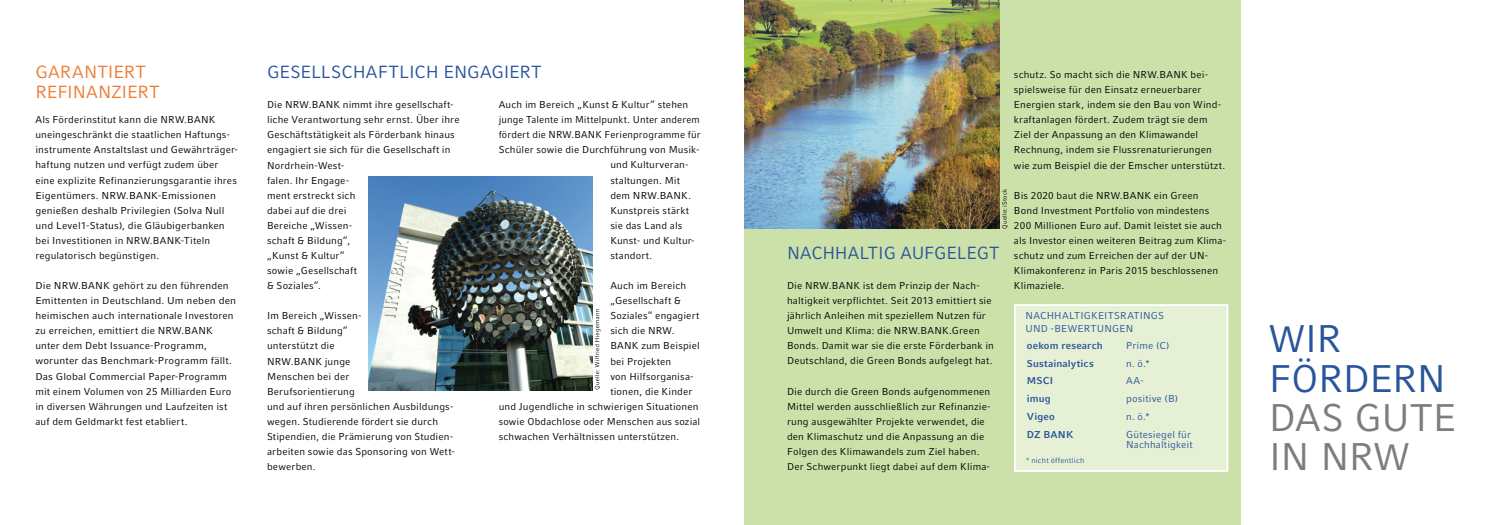
<style>
.page{position:relative;width:1489px;height:525px;background:#fff}
.page>*{position:absolute;margin:0;border:0;box-sizing:border-box;transform-origin:0 0}
.t1{font:38.38px/39.1px "Compatil Fact LT";letter-spacing:-.01em;color:#7f7c7a}
.t2{font:38.38px/39.1px "Compatil Fact LT";letter-spacing:-.015em;color:#29559c}
.t3{font:17.5px "Compatil Fact LT";letter-spacing:-.005em;color:#29559c}
.t4{font:17.5px/20px "Compatil Fact LT";letter-spacing:-.005em;color:#ec7c32}
.t5{font:10px/15px "Compatil Fact LT";letter-spacing:.015em;color:#000}
.t6{font:10px/12.5px "Compatil Fact LT";letter-spacing:.015em;color:#29559c}
.t7{font:700 10px "Compatil Fact LT";letter-spacing:.015em;color:#29559c}
.t8{font:7.5px "Compatil Fact LT";letter-spacing:.025em;color:#29559c}
.t9{font:6.25px "Compatil Fact LT";letter-spacing:.025em;color:#000}
</style>
<div class="page">
<div style="left:744px;top:0;width:496px;height:524px;background:#cce1aa"></div>
<img style="left:369px;top:177px;width:223px;height:213px">
<img style="left:744px;top:0;width:255px;height:229px">
<div style="left:1013px;top:304px;width:215px;height:167px;background:#e6f0d4;border:2px solid #fff"></div>
<svg style="left:594px;top:309px;width:6px;height:80px"></svg>
<h2 class="t4" style="left:35px;top:62px;width:126px">GARANTIERT<br>REFINANZIERT</h2>
<p class="t5" style="left:35px;top:112px;width:204px">Als Förderinstitut kann die NRW.BANK uneingeschränkt die staatlichen Haftungs&shy;instrumente Anstaltslast und Gewährträger&shy;haftung nutzen und verfügt zudem über eine explizite Refinanzierungsgarantie ihres Eigentümers. NRW.BANK-Emissionen genießen deshalb Privilegien (Solva Null und Level1-Status), die Gläubigerbanken bei Investitionen in NRW.BANK-Titeln regulatorisch begünstigen.</p>
<p class="t5" style="left:35px;top:278px;width:202px">Die NRW.BANK gehört zu den führenden Emittenten in Deutschland. Um neben den heimischen auch internationale Investoren zu erreichen, emittiert die NRW.BANK unter dem Debt Issuance-Programm, worunter das Benchmark-Programm fällt.<br>Das Global Commercial Paper-Programm mit einem Volumen von 25 Milliarden Euro in diversen Währungen und Laufzeiten ist auf dem Geldmarkt fest etabliert.</p>
<h2 class="t3" style="left:267px;top:62px;width:276px">GESELLSCHAFTLICH ENGAGIERT</h2>
<p class="t5" style="left:267px;top:97px;width:194px">Die NRW.BANK nimmt ihre gesellschaft&shy;liche Verantwortung sehr ernst. Über ihre<br>Geschäftstätigkeit als Förderbank hinaus engagiert sie sich für die Gesellschaft in<br>Nordrhein-West-<br>falen. Ihr Engage-<br>ment erstreckt sich<br>dabei auf die drei<br>Bereiche „Wissen-<br>schaft &amp; Bildung“,<br>„Kunst &amp; Kultur“<br>sowie „Gesellschaft<br>&amp; Soziales“.</p>
<p class="t5" style="left:267px;top:308px;width:188px">Im Bereich „Wissen-<br>schaft &amp; Bildung“<br>unterstützt die<br>NRW.BANK junge<br>Menschen bei der<br>Berufsorientierung<br>und auf ihren persönlichen Ausbildungs&shy;wegen. Studierende fördert sie durch<br>Stipendien, die Prämierung von Studien&shy;arbeiten sowie das Sponsoring von Wett&shy;bewerben.</p>
<p class="t5" style="left:498px;top:97px;width:191px">Auch im Bereich „Kunst &amp; Kultur“ stehen</p>
<p class="t5" style="left:498px;top:112px;width:203px">junge Talente im Mittelpunkt. Unter anderem</p>
<p class="t5" style="left:498px;top:127px;width:203px">fördert die NRW.BANK Ferienprogramme für</p>
<p class="t5" style="left:498px;top:142px;width:202px">Schüler sowie die Durchführung von Musik-</p>
<p class="t5" style="left:610px;top:157px;width:80px">und Kulturveran-</p>
<p class="t5" style="left:610px;top:172px;width:71px">staltungen. Mit</p>
<p class="t5" style="left:610px;top:187px;width:82px">dem NRW.BANK.</p>
<p class="t5" style="left:610px;top:202px;width:80px">Kunstpreis stärkt</p>
<p class="t5" style="left:610px;top:218px;width:74px">sie das Land als</p>
<p class="t5" style="left:610px;top:233px;width:86px">Kunst- und Kultur-</p>
<p class="t5" style="left:610px;top:248px;width:43px">standort.</p>
<p class="t5" style="left:610px;top:278px;width:77px">Auch im Bereich</p>
<p class="t5" style="left:610px;top:293px;width:72px">„Gesellschaft &amp;</p>
<p class="t5" style="left:610px;top:308px;width:90px">Soziales“ engagiert</p>
<p class="t5" style="left:610px;top:323px;width:66px">sich die NRW.</p>
<p class="t5" style="left:610px;top:338px;width:91px">BANK zum Beispiel</p>
<p class="t5" style="left:610px;top:353px;width:62px">bei Projekten</p>
<p class="t5" style="left:610px;top:368px;width:84px">von Hilfsorganisa-</p>
<p class="t5" style="left:610px;top:383px;width:84px">tionen, die Kinder</p>
<p class="t5" style="left:498px;top:398px;width:201px">und Jugendliche in schwierigen Situationen</p>
<p class="t5" style="left:498px;top:413px;width:203px">sowie Obdachlose oder Menschen aus sozial</p>
<p class="t5" style="left:498px;top:428px;width:182px">schwachen Verhältnissen unterstützen.</p>
<p class="t5" style="left:1013px;top:67px;width:213px">schutz. So macht sich die NRW.BANK bei&shy;spielsweise für den Einsatz erneuerbarer Energien stark, indem sie den Bau von Wind&shy;kraftanlagen fördert. Zudem trägt sie dem Ziel der Anpassung an den Klimawandel Rechnung, indem sie Flussrenaturierungen wie zum Beispiel die der Emscher unterstützt.</p>
<p class="t5" style="left:1013px;top:187px;width:214px">Bis 2020 baut die NRW.BANK ein Green<br>Bond Investment Portfolio von mindestens 200 Millionen Euro auf. Damit leistet sie auch als Investor einen weiteren Beitrag zum Klima&shy;schutz und zum Erreichen der auf der UN-Klimakonferenz in Paris 2015 beschlossenen Klimaziele.</p>
<p class="t9" style="left:1000px;top:229px;width:42px;rotate:-90deg">Quelle: iStock</p>
<h2 class="t3" style="left:787px;top:242px;width:214px">NACHHALTIG AUFGELEGT</h2>
<p class="t5" style="left:787px;top:278px;width:208px">Die NRW.BANK ist dem Prinzip der Nach&shy;haltigkeit verpflichtet. Seit 2013 emittiert sie jährlich Anleihen mit speziellem Nutzen für Umwelt und Klima: die NRW.BANK.Green Bonds. Damit war sie die erste Förderbank in Deutschland, die Green Bonds aufgelegt hat.</p>
<p class="t5" style="left:787px;top:383px;width:205px">Die durch die Green Bonds aufgenommenen Mittel werden ausschließlich zur Refinanzie&shy;rung ausgewählter Projekte verwendet, die den Klimaschutz und die Anpassung an die Folgen des Klimawandels zum Ziel haben.<br>Der Schwerpunkt liegt dabei auf dem Klima-</p>
<p class="t6" style="left:1025px;top:309px;width:140px">NACHHALTIGKEITSRATINGS<br>UND -BEWERTUNGEN</p>
<p class="t7" style="left:1026px;top:339px;width:78px">oekom research</p>
<p class="t6" style="left:1126px;top:339px;width:45px">Prime (C)</p>
<p class="t7" style="left:1026px;top:357px;width:68px">Sustainalytics</p>
<p class="t6" style="left:1126px;top:357px;width:25px">n. ö.*</p>
<p class="t7" style="left:1026px;top:375px;width:28px">MSCI</p>
<p class="t6" style="left:1126px;top:374px;width:19px">AA-</p>
<p class="t7" style="left:1026px;top:393px;width:25px">imug</p>
<p class="t6" style="left:1126px;top:392px;width:53px">positive (B)</p>
<p class="t7" style="left:1026px;top:410px;width:29px">Vigeo</p>
<p class="t6" style="left:1126px;top:410px;width:25px">n. ö.*</p>
<p class="t7" style="left:1026px;top:428px;width:48px">DZ BANK</p>
<p class="t6" style="left:1126px;top:429px;width:68px;line-height:10px">Gütesiegel für<br>Nachhaltigkeit</p>
<p class="t8" style="left:1026px;top:455px;width:60px">* nicht öffentlich</p>
<h1 class="t2" style="left:1268px;top:319px;width:179px">WIR<br>FÖRDERN</h1>
<h1 class="t1" style="left:1268px;top:397px;width:189px">DAS GUTE<br>IN NRW</h1>
</div>
